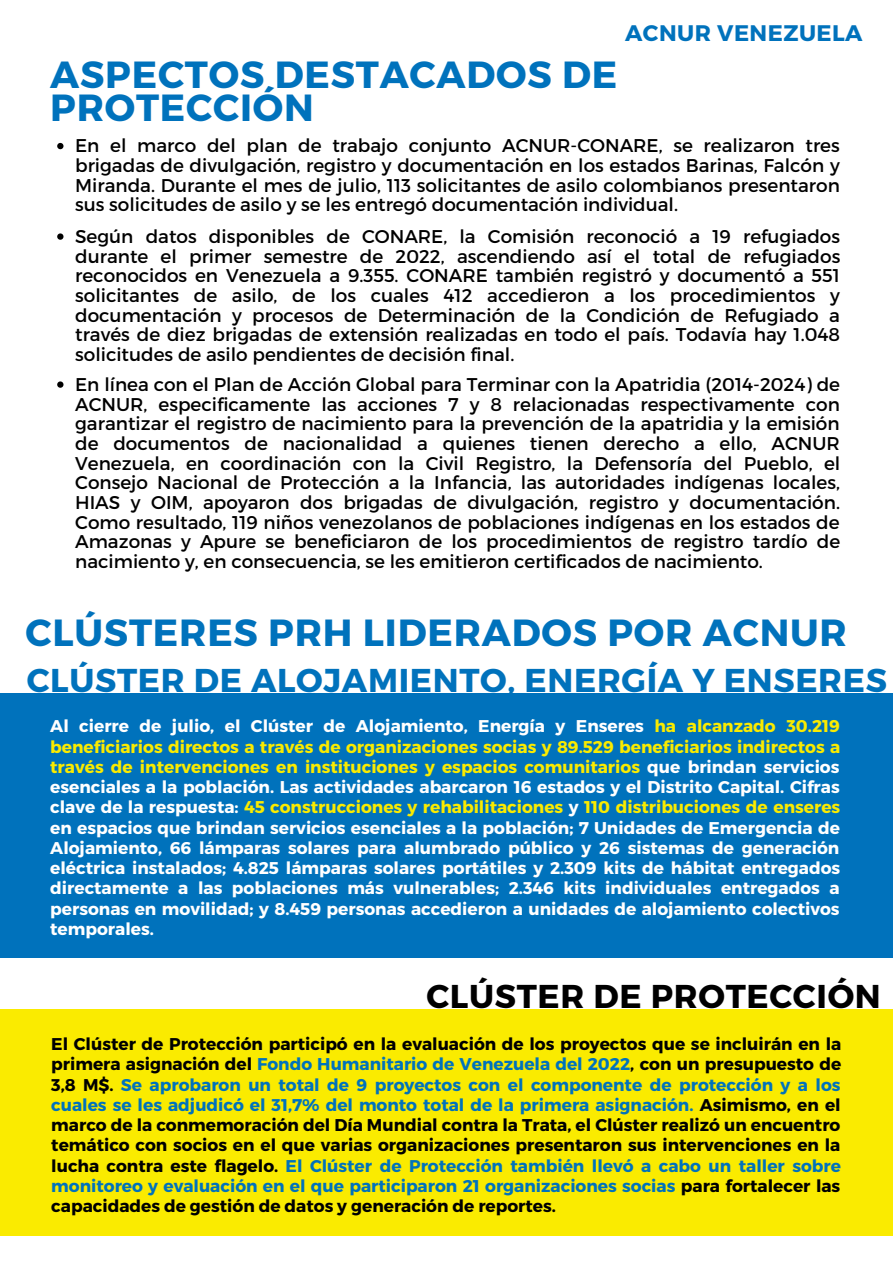
<style>
.page{position:relative;width:893px;height:1264px;background:#fff}
.page>*{position:absolute;margin:0;border:0;box-sizing:border-box;transform-origin:0 0}
.t1{font:700 37.8px/32.5px "Montserrat";letter-spacing:.02em;color:#0072bc}
.t2{font:700 33px "Montserrat";letter-spacing:.02em;color:#0072bc}
.t3{font:700 33px "Montserrat";letter-spacing:.02em;color:#000}
.t4{font:700 22.5px "Montserrat";letter-spacing:.02em;color:#0072bc}
.t5{font:18.45px/19.6px "Montserrat";color:#000;text-align:justify}
.t6{font:700 16.95px/20.2px "Montserrat";color:#fff;text-align:justify}
.t7{font:700 16.95px/20.2px "Montserrat";color:#000;text-align:justify}
.s1{color:#faeb00}
.s2{color:#0072bc}
</style>
<div class="page">
<div style="left:0;top:1009px;width:892px;height:226px;background:#faeb00"></div>
<div style="left:0;top:693px;width:892px;height:264px;background:#0072bc"></div>
<svg style="left:57px;top:143px;width:6px;height:6px"></svg>
<svg style="left:57px;top:233px;width:6px;height:7px"></svg>
<svg style="left:57px;top:381px;width:6px;height:7px"></svg>
<h1 class="t1" style="left:50px;top:56px;width:568px">ASPECTOS DESTACADOS DE<br>PROTECCIÓN</h1>
<p class="t4" style="left:625px;top:18px;width:239px">ACNUR VENEZUELA</p>
<p class="t5" style="left:75px;top:135px;width:766px">En el marco del plan de trabajo conjunto ACNUR-CONARE, se realizaron tres brigadas de divulgación, registro y documentación en los estados Barinas, Falcón y Miranda. Durante el mes de julio, 113 solicitantes de asilo colombianos presentaron sus solicitudes de asilo y se les entregó documentación individual.</p>
<p class="t5" style="left:75px;top:225px;width:766px">Según datos disponibles de CONARE, la Comisión reconoció a 19 refugiados durante el primer semestre de 2022, ascendiendo así el total de refugiados reconocidos en Venezuela a 9.355. CONARE también registró y documentó a 551 solicitantes de asilo, de los cuales 412 accedieron a los procedimientos y documentación y procesos de Determinación de la Condición de Refugiado a través de diez brigadas de extensión realizadas en todo el país. Todavía hay 1.048 solicitudes de asilo pendientes de decisión final.</p>
<p class="t5" style="left:75px;top:373px;width:766px">En línea con el Plan de Acción Global para Terminar con la Apatridia (2014-2024) de ACNUR, especificamente las acciones 7 y 8 relacionadas respectivamente con garantizar el registro de nacimiento para la prevención de la apatridia y la emisión de documentos de nacionalidad a quienes tienen derecho a ello, ACNUR Venezuela, en coordinación con la Civil Registro, la Defensoría del Pueblo, el Consejo Nacional de Protección a la Infancia, las autoridades indígenas locales, HIAS y OIM, apoyaron dos brigadas de divulgación, registro y documentación.<br>Como resultado, 119 niños venezolanos de poblaciones indígenas en los estados de Amazonas y Apure se beneficiaron de los procedimientos de registro tardío de nacimiento y, en consecuencia, se les emitieron certificados de nacimiento.</p>
<h1 class="t1" style="left:26px;top:614px;width:822px">CLÚSTERES PRH LIDERADOS POR ACNUR</h1>
<h2 class="t2" style="left:27px;top:658px;width:861px">CLÚSTER DE ALOJAMIENTO, ENERGÍA Y ENSERES</h2>
<p class="t6" style="left:50px;top:715px;width:791px">Al cierre de julio, el Clúster de Alojamiento, Energía y Enseres <span class="s1">ha alcanzado 30.219 beneficiarios directos a través de organizaciones socias y 89.529 beneficiarios indirectos a través de intervenciones en instituciones y espacios comunitarios</span> que brindan servicios esenciales a la población. Las actividades abarcaron 16 estados y el Distrito Capital. Cifras clave de la respuesta: <span class="s1">45 construcciones y rehabilitaciones</span> y <span class="s1">110 distribuciones de enseres </span>en espacios que brindan servicios esenciales a la población; 7 Unidades de Emergencia de Alojamiento, 66 lámparas solares para alumbrado público y 26 sistemas de generación eléctrica instalados; 4.825 lámparas solares portátiles y 2.309 kits de hábitat entregados directamente a las poblaciones más vulnerables; 2.346 kits individuales entregados a personas en movilidad; y 8.459 personas accedieron a unidades de alojamiento colectivos temporales.</p>
<h2 class="t3" style="left:426px;top:974px;width:456px">CLÚSTER DE PROTECCIÓN</h2>
<p class="t7" style="left:51px;top:1033px;width:791px">El Clúster de Protección participó en la evaluación de los proyectos que se incluirán en la primera asignación del <span class="s2">Fondo Humanitario de Venezuela del 2022</span>, con un presupuesto de 3,8 M$. <span class="s2">Se aprobaron un total de 9 proyectos con el componente de protección y a los cuales se les adjudicó el 31,7% del monto total de la primera asignación.</span> Asimismo, en el marco de la conmemoración del Día Mundial contra la Trata, el Clúster realizó un encuentro temático con socios en el que varias organizaciones presentaron sus intervenciones en la lucha contra este flagelo. <span class="s2">El Clúster de Protección también llevó a cabo un taller sobre monitoreo y evaluación en el que participaron 21 organizaciones socias</span> para fortalecer las capacidades de gestión de datos y generación de reportes.</p>
</div>
